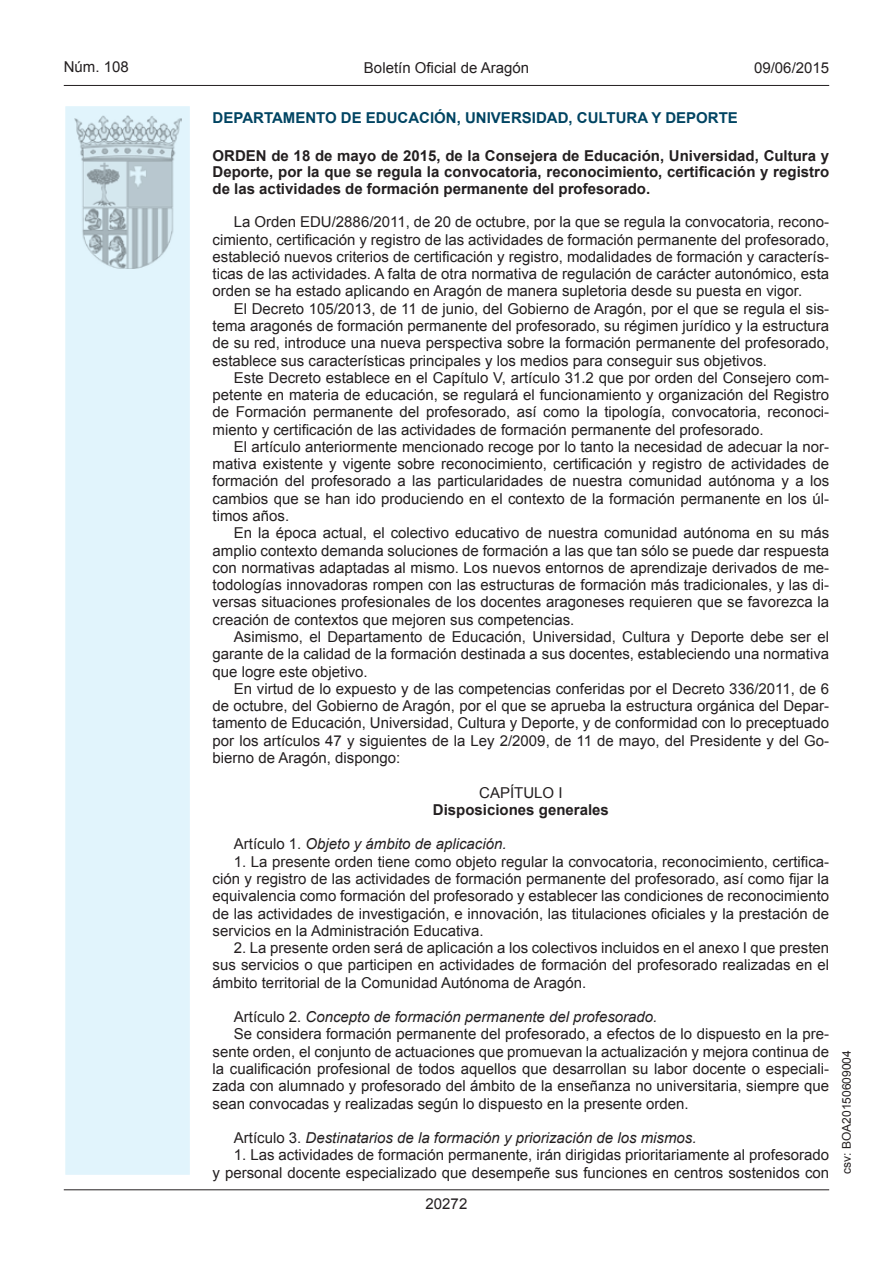
<style>
.page{position:relative;width:893px;height:1263px;background:#fff}
.page>*{position:absolute;margin:0;border:0;box-sizing:border-box;transform-origin:0 0}
.t1{font:15px/17.2px "Arial";color:#231f20;text-align:justify}
.t2{font:700 15px/16.5px "Arial";color:#231f20;text-align:justify}
.t3{font:italic 15px "Arial";color:#231f20}
.t4{font:700 15px "Arial";color:#004462}
.t5{font:12px "Arial";color:#231f20}
.s1{font-style:normal}
</style>
<div class="page">
<hr style="left:64px;top:85px;width:765px;height:1px;background:#231f20">
<div style="left:64px;top:105px;width:127px;height:1071px;background:#e1f4fc;border:2px solid #fff"></div>
<img style="left:75px;top:115px;width:106px;height:153px">
<hr style="left:64px;top:1189px;width:765px;height:1px;background:#231f20">
<p class="t1" style="left:64px;top:59px;width:67px">Núm. 108</p>
<p class="t1" style="left:364px;top:59px;width:167px">Boletín Oficial de Aragón</p>
<p class="t1" style="left:754px;top:59px;width:77px">09/06/2015</p>
<p class="t4" style="left:213px;top:108px;width:527px">DEPARTAMENTO DE EDUCACIÓN, UNIVERSIDAD, CULTURA Y DEPORTE</p>
<p class="t2" style="left:213px;top:148px;width:618px">ORDEN de 18 de mayo de 2015, de la Consejera de Educación, Universidad, Cultura y Deporte, por la que se regula la convocatoria, reconocimiento, certificación y registro de las actividades de formación permanente del profesorado.</p>
<p class="t1" style="left:213px;top:213px;width:618px;text-indent:21px">La Orden EDU/2886/2011, de 20 de octubre, por la que se regula la convocatoria, recono&shy;cimiento, certificación y registro de las actividades de formación permanente del profesorado, estableció nuevos criterios de certificación y registro, modalidades de formación y caracterís&shy;ticas de las actividades. A falta de otra normativa de regulación de carácter autonómico, esta orden se ha estado aplicando en Aragón de manera supletoria desde su puesta en vigor.</p>
<p class="t1" style="left:213px;top:300px;width:618px;text-indent:21px">El Decreto 105/2013, de 11 de junio, del Gobierno de Aragón, por el que se regula el sis&shy;tema aragonés de formación permanente del profesorado, su régimen jurídico y la estructura de su red, introduce una nueva perspectiva sobre la formación permanente del profesorado, establece sus características principales y los medios para conseguir sus objetivos.</p>
<p class="t1" style="left:213px;top:369px;width:618px;text-indent:21px">Este Decreto establece en el Capítulo V, artículo 31.2 que por orden del Consejero com&shy;petente en materia de educación, se regulará el funcionamiento y organización del Registro de Formación permanente del profesorado, así como la tipología, convocatoria, reconoci&shy;miento y certificación de las actividades de formación permanente del profesorado.</p>
<p class="t1" style="left:213px;top:438px;width:618px;text-indent:21px">El artículo anteriormente mencionado recoge por lo tanto la necesidad de adecuar la nor&shy;mativa existente y vigente sobre reconocimiento, certificación y registro de actividades de formación del profesorado a las particularidades de nuestra comunidad autónoma y a los cambios que se han ido produciendo en el contexto de la formación permanente en los úl&shy;timos años.</p>
<p class="t1" style="left:213px;top:525px;width:618px;text-indent:21px">En la época actual, el colectivo educativo de nuestra comunidad autónoma en su más amplio contexto demanda soluciones de formación a las que tan sólo se puede dar respuesta con normativas adaptadas al mismo. Los nuevos entornos de aprendizaje derivados de me&shy;todologías innovadoras rompen con las estructuras de formación más tradicionales, y las di&shy;versas situaciones profesionales de los docentes aragoneses requieren que se favorezca la creación de contextos que mejoren sus competencias.</p>
<p class="t1" style="left:213px;top:628px;width:618px;text-indent:21px">Asimismo, el Departamento de Educación, Universidad, Cultura y Deporte debe ser el garante de la calidad de la formación destinada a sus docentes, estableciendo una normativa que logre este objetivo.</p>
<p class="t1" style="left:213px;top:680px;width:618px;text-indent:21px">En virtud de lo expuesto y de las competencias conferidas por el Decreto 336/2011, de 6 de octubre, del Gobierno de Aragón, por el que se aprueba la estructura orgánica del Depar&shy;tamento de Educación, Universidad, Cultura y Deporte, y de conformidad con lo preceptuado por los artículos 47 y siguientes de la Ley 2/2009, de 11 de mayo, del Presidente y del Go&shy;bierno de Aragón, dispongo:</p>
<p class="t1" style="left:479px;top:784px;width:85px">CAPÍTULO I</p>
<p class="t2" style="left:433px;top:802px;width:177px">Disposiciones generales</p>
<p class="t3" style="left:234px;top:834px;width:274px"><span class="s1">Artículo 1.</span> Objeto y ámbito de aplicación.</p>
<p class="t1" style="left:213px;top:853px;width:618px;text-indent:21px">1. La presente orden tiene como objeto regular la convocatoria, reconocimiento, certifica&shy;ción y registro de las actividades de formación permanente del profesorado, así como fijar la equivalencia como formación del profesorado y establecer las condiciones de reconocimiento de las actividades de investigación, e innovación, las titulaciones oficiales y la prestación de servicios en la Administración Educativa.</p>
<p class="t1" style="left:213px;top:939px;width:618px;text-indent:21px">2. La presente orden será de aplicación a los colectivos incluidos en el anexo I que presten sus servicios o que participen en actividades de formación del profesorado realizadas en el ámbito territorial de la Comunidad Autónoma de Aragón.</p>
<p class="t3" style="left:234px;top:1007px;width:425px"><span class="s1">Artículo 2.</span> Concepto de formación permanente del profesorado.</p>
<p class="t1" style="left:234px;top:1026px;width:597px">Se considera formación permanente del profesorado, a efectos de lo dispuesto en la pre-</p>
<p class="t1" style="left:213px;top:1043px;width:618px">sente orden, el conjunto de actuaciones que promuevan la actualización y mejora continua de</p>
<p class="t1" style="left:213px;top:1060px;width:618px">la cualificación profesional de todos aquellos que desarrollan su labor docente o especiali-</p>
<p class="t1" style="left:213px;top:1077px;width:618px">zada con alumnado y profesorado del ámbito de la enseñanza no universitaria, siempre que</p>
<p class="t1" style="left:213px;top:1095px;width:478px">sean convocadas y realizadas según lo dispuesto en la presente orden.</p>
<p class="t3" style="left:234px;top:1128px;width:464px"><span class="s1">Artículo 3.</span> Destinatarios de la formación y priorización de los mismos.</p>
<p class="t1" style="left:213px;top:1147px;width:618px;text-align:right">1. Las actividades de formación permanente, irán dirigidas prioritariamente al profesorado<br>y personal docente especializado que desempeñe sus funciones en centros sostenidos con</p>
<p class="t1" style="left:426px;top:1195px;width:43px">20272</p>
<p class="t5" style="left:839px;top:1174px;width:125px;rotate:-90deg">csv: BOA20150609004</p>
</div>
